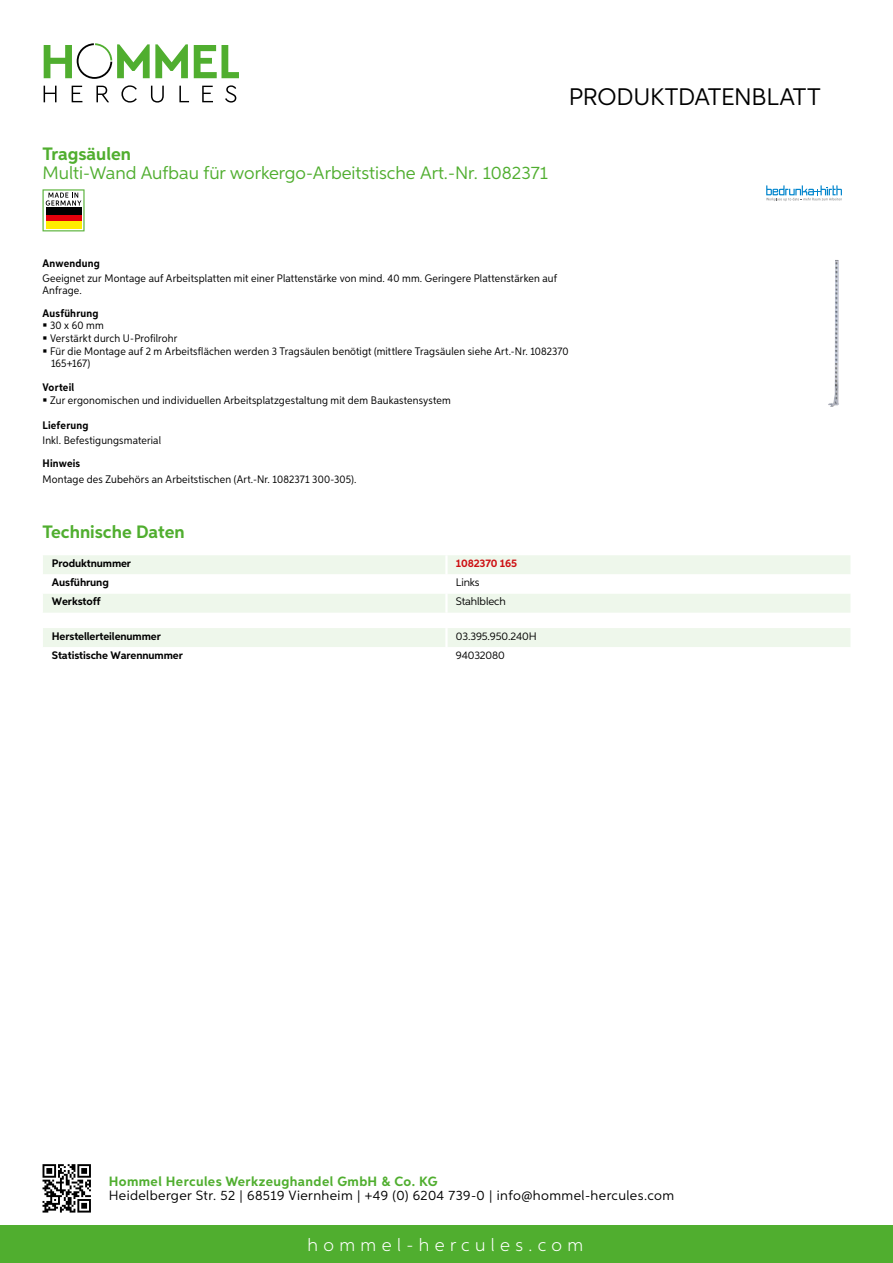
<style>
.page{position:relative;width:893px;height:1263px;background:#fff}
.page>*{position:absolute;margin:0;border:0;box-sizing:border-box;transform-origin:0 0}
.t1{font:24px "Aspira";letter-spacing:-.01em;color:#000}
.t2{font:18px "Aspira";color:#50ae2f}
.t3{font:700 18px "Aspira";color:#50ae2f}
.t4{font:300 18px "Aspira";letter-spacing:.3em;color:#fff}
.t5{font:13.5px "Aspira";letter-spacing:.03em;color:#000}
.t6{font:700 13.5px "Aspira";letter-spacing:.03em;color:#50ae2f}
.t7{font:10.95px/12.5px "Aspira Nar";letter-spacing:.015em;color:#000}
.t8{font:700 10.95px "Aspira";letter-spacing:-.01em;color:#000}
.t9{font:700 10.95px "Aspira Nar";letter-spacing:.02em;color:#000}
.t10{font:10.95px "Aspira";letter-spacing:-.01em;color:#000}
.t11{font:700 10.95px "Aspira";letter-spacing:-.01em;color:#cd1013}
</style>
<div class="page">
<div style="left:0;top:1226px;width:893px;height:37px;background:#50ae2f"></div>
<svg style="left:43px;top:1164px;width:48px;height:48px"></svg>
<svg style="left:194px;top:45px;width:45px;height:33px"></svg>
<svg style="left:44px;top:43px;width:144px;height:36px"></svg>
<svg style="left:44px;top:86px;width:13px;height:16px"></svg>
<svg style="left:72px;top:86px;width:10px;height:16px"></svg>
<svg style="left:96px;top:86px;width:13px;height:16px"></svg>
<svg style="left:121px;top:85px;width:16px;height:18px"></svg>
<svg style="left:151px;top:86px;width:13px;height:17px"></svg>
<svg style="left:179px;top:86px;width:10px;height:16px"></svg>
<svg style="left:202px;top:86px;width:11px;height:16px"></svg>
<svg style="left:225px;top:85px;width:11px;height:18px"></svg>
<svg style="left:43px;top:555px;width:807px;height:58px"></svg>
<hr style="left:445px;top:593px;width:3px;height:20px;background:#fff">
<div style="left:43px;top:628px;width:807px;height:19px;background:#eef7eb"></div>
<svg style="left:43px;top:189px;width:42px;height:42px"></svg>
<div style="left:46px;top:214px;width:35px;height:7px;background:#e3000b"></div>
<div style="left:46px;top:208px;width:35px;height:7px;background:#000"></div>
<div style="left:46px;top:221px;width:35px;height:7px;background:#ffed00"></div>
<img style="left:828px;top:260px;width:11px;height:147px">
<svg style="left:766px;top:185px;width:76px;height:16px"></svg>
<h2 class="t3" style="left:43px;top:142px;width:90px">Tragsäulen</h2>
<h2 class="t2" style="left:43px;top:162px;width:507px">Multi-Wand Aufbau für workergo-Arbeitstische Art.-N r. 1082371</h2>
<h1 class="t1" style="left:569px;top:82px;width:253px">Produktdatenblatt</h1>
<p class="t9" style="left:43px;top:257px;width:59px">Anwendung</p>
<p class="t7" style="left:43px;top:273px;width:516px;line-height:12px">Geeignet zur Montage auf Arbeitsplatten mit einer Plattenstärke von mind. 40 mm. Geringere Plattenstärken auf<br>Anfrage.</p>
<p class="t9" style="left:43px;top:306px;width:58px">Ausführung</p>
<p class="t7" style="left:50px;top:319px;width:520px">30 x 60 mm<br>Verstärkt durch U-Profilrohr<br>Für die Montage auf 2 m Arbeitsflächen werden 3 Tragsäulen benötigt (mittlere Tragsäulen siehe Art.-Nr. 1082370<br>165+167)</p>
<p class="t9" style="left:43px;top:381px;width:33px">Vorteil</p>
<p class="t7" style="left:50px;top:394px;width:402px">Zur ergonomischen und individuellen Arbeitsplatzgestaltung mit dem Baukastensystem</p>
<p class="t9" style="left:43px;top:419px;width:47px">Lieferung</p>
<p class="t7" style="left:43px;top:434px;width:120px">Inkl. Befestigungsmaterial</p>
<p class="t9" style="left:43px;top:457px;width:39px">Hinweis</p>
<p class="t7" style="left:43px;top:472px;width:315px">Montage des Zubehörs an Arbeitstischen (Art.-Nr. 1082371 300-305).</p>
<h2 class="t3" style="left:43px;top:521px;width:144px">Technische Daten</h2>
<p class="t8" style="left:52px;top:557px;width:81px">Produktnummer</p>
<p class="t11" style="left:456px;top:557px;width:63px">1082370 165</p>
<p class="t8" style="left:52px;top:576px;width:58px">Ausführung</p>
<p class="t10" style="left:456px;top:576px;width:25px">Links</p>
<p class="t8" style="left:52px;top:595px;width:50px">Werkstoff</p>
<p class="t10" style="left:456px;top:595px;width:51px">Stahlblech</p>
<p class="t8" style="left:52px;top:629px;width:111px">Herstellerteilenummer</p>
<p class="t10" style="left:456px;top:629px;width:82px">03.395.950.240H</p>
<p class="t8" style="left:52px;top:649px;width:132px">Statistische Warennummer</p>
<p class="t10" style="left:456px;top:649px;width:51px">94032080</p>
<p class="t6" style="left:109px;top:1172px;width:330px">Hommel Hercules Werkzeughandel GmbH &amp; Co. KG</p>
<p class="t5" style="left:109px;top:1187px;width:567px">Heidelberger Str. 52 | 68519 Viernheim | +49 (0) 6204 739-0 | info@hommel-hercules.com</p>
<h2 class="t4" style="left:307px;top:1234px;width:277px">hommel-hercules.com</h2>
</div>
